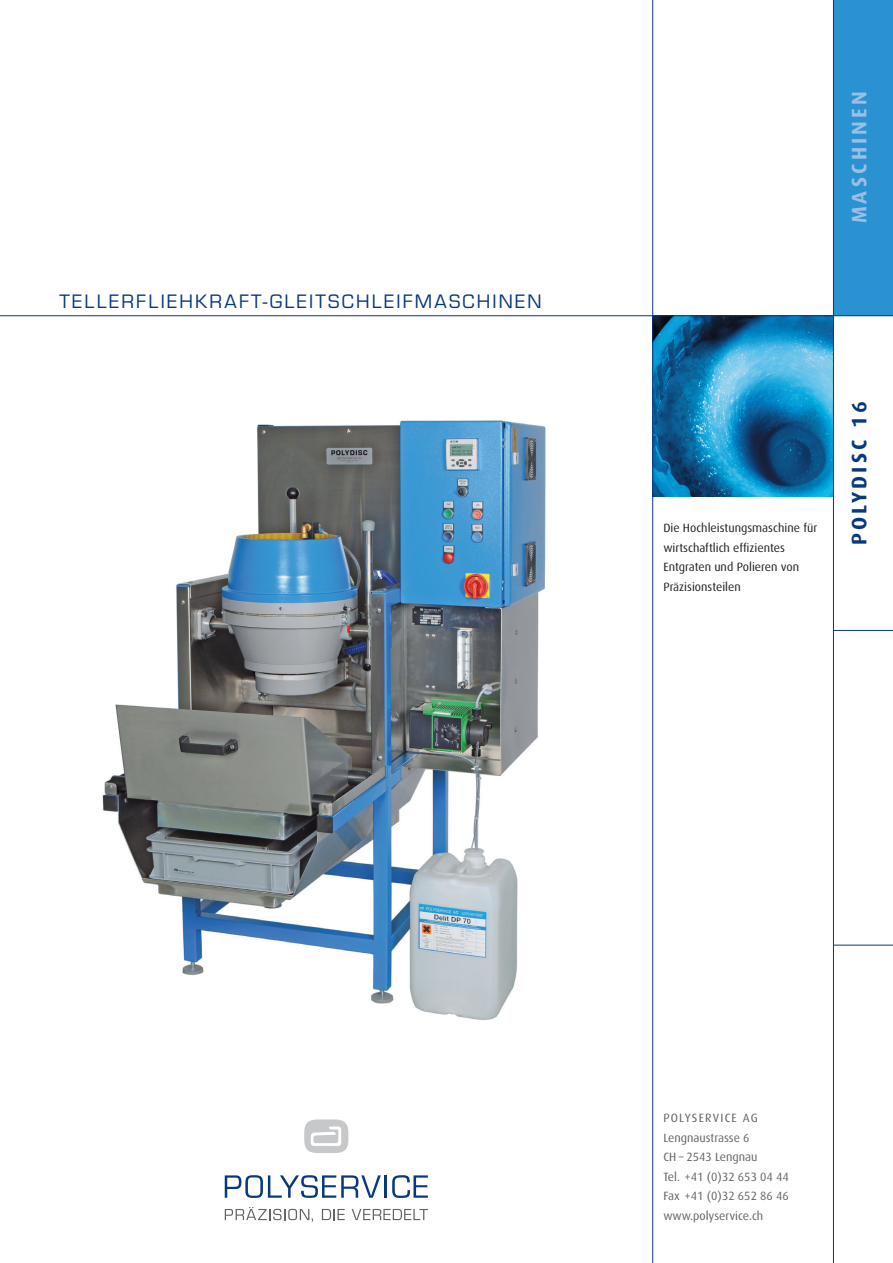
<style>
.page{position:relative;width:893px;height:1263px;background:#fff}
.page>*{position:absolute;margin:0;border:0;box-sizing:border-box;transform-origin:0 0}
.t1{font:700 21px "Dax";letter-spacing:.15em;color:#083880}
.t2{font:700 21px "Dax";letter-spacing:.15em;color:#9abfe5}
.t3{font:18px "Eurostile";letter-spacing:.125em;color:#083880}
.t4{font:12px/19.5px "Dax";color:#636366}
.t5{font:12px/19.5px "Dax";color:#231f20}
</style>
<div class="page">
<div style="left:833px;top:0;width:60px;height:316px;background:#2a92d0"></div>
<img style="left:102px;top:420px;width:444px;height:600px">
<img style="left:653px;top:316px;width:180px;height:180px">
<hr style="left:0;top:315px;width:893px;height:1px;background:#083880">
<hr style="left:652px;top:0;width:1px;height:1263px;background:#083880">
<hr style="left:833px;top:0;width:1px;height:1263px;background:#083880">
<hr style="left:833px;top:945px;width:60px;height:1px;background:#083880">
<hr style="left:833px;top:630px;width:60px;height:1px;background:#083880">
<svg style="left:225px;top:1175px;width:156px;height:23px"></svg>
<hr style="left:384px;top:1175px;width:3px;height:23px;background:#083880">
<svg style="left:392px;top:1175px;width:36px;height:23px"></svg>
<div style="left:304px;top:1119px;width:44px;height:34px;background:#c7c8ca;border-radius:14px"></div>
<svg style="left:225px;top:1207px;width:88px;height:15px"></svg>
<svg style="left:322px;top:1209px;width:23px;height:11px"></svg>
<svg style="left:352px;top:1209px;width:76px;height:11px"></svg>
<svg style="left:311px;top:1126px;width:30px;height:20px"></svg>
<h2 class="t3" style="left:60px;top:291px;width:484px">TELLERFLIEHKRAFT-GLEITSCHLEIFMASCHINEN</h2>
<h1 class="t2" style="left:847px;top:223px;width:134px;rotate:-90deg">MASCHINEN</h1>
<p class="t5" style="left:663px;top:518px;width:155px">Die Hochleistungsmaschine für wirtschaftlich effizientes<br>Entgraten und Polieren von<br>Präzisionsteilen</p>
<h1 class="t1" style="left:847px;top:545px;width:146px;rotate:-90deg">POLYDISC 16</h1>
<p class="t4" style="left:663px;top:1108px;width:127px">POLYSERVICE AG<br>Lengnaustrasse 6<br>CH – 2543 Lengnau<br>Tel. +41 (0)32 653 04 44<br>Fax +41 (0)32 652 86 46 www.polyservice.ch</p>
</div>
